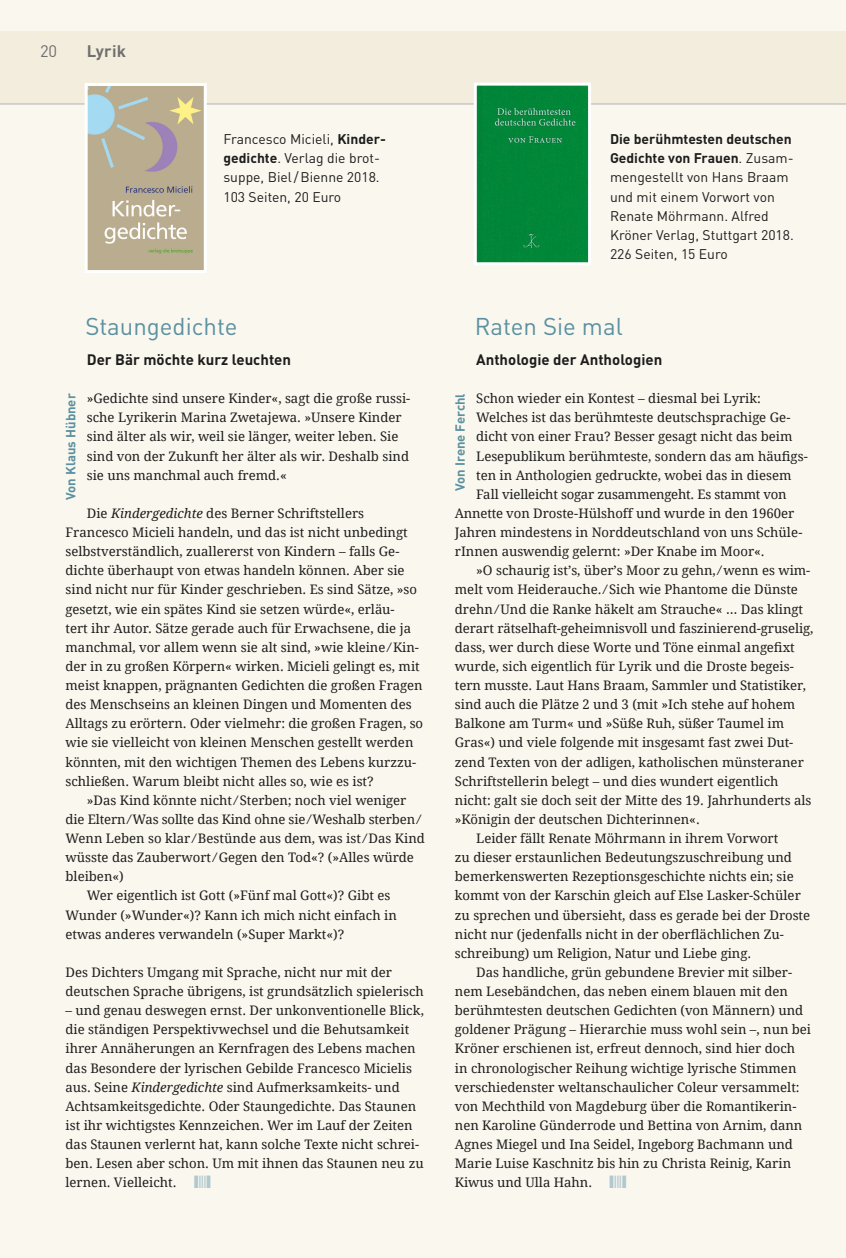
<style>
.page{position:relative;width:846px;height:1258px;background:#fff}
.page>*{position:absolute;margin:0;border:0;box-sizing:border-box;transform-origin:0 0}
.t1{font:24px "DINOT";color:#5b91a0}
.t2{font:700 16.5px "DINOT";letter-spacing:.02em;color:#70706f}
.t3{font:16.5px "DINOT";color:#70706f}
.t4{font:700 15px "DINOT";color:#1d1d1b}
.t5{font:13.8px/19px "DINOT";color:#1d1d1b}
.t6{font:13.2px/19px "Droid Serif 2";color:#1d1d1b}
.t7{font:13.2px/19px "Droid Serif";color:#1d1d1b}
.t8{font:700 13.2px "DINOT";color:#5b91a0}
.s1{font-weight:700}
.s2{font-family:"Droid Serif";font-style:italic}
.s3{font-family:"Droid Serif 2"}
</style>
<div class="page">
<div style="left:0;top:0;width:845px;height:1258px;background:#faf7ef"></div>
<div style="left:0;top:32px;width:845px;height:72px;background:#f3edde"></div>
<hr style="left:0;top:104px;width:845px;height:1px;background:#b2b2b2">
<img style="left:89px;top:87px;width:114px;height:182px">
<div style="left:85px;top:83px;width:122px;height:190px;border:3px solid #fff"></div>
<div style="left:477px;top:87px;width:110px;height:174px;background:#008638"></div>
<div style="left:473px;top:83px;width:118px;height:182px;border:3px solid #fff"></div>
<p class="t3" style="left:40px;top:40px;width:19px">20</p>
<p class="t2" style="left:87px;top:40px;width:41px">Lyrik</p>
<p class="t5" style="left:223px;top:129px;width:164px">Francesco Micieli, <span class="s1">Kinder&shy;gedichte</span>. Verlag die brot&shy;suppe, Biel/Bienne 2018.<br>103 Seiten, 20 Euro</p>
<p class="t5" style="left:610px;top:129px;width:185px"><span class="s1">Die berühmtesten deutschen<br>Gedichte von Frauen</span>. Zusam&shy;mengestellt von Hans Braam und mit einem Vorwort von<br>Renate Möhrmann. Alfred<br>Kröner Verlag, Stuttgart 2018.<br>226 Seiten, 15 Euro</p>
<h1 class="t1" style="left:85px;top:310px;width:154px">Staungedichte</h1>
<h1 class="t1" style="left:474px;top:310px;width:150px">Raten Sie mal</h1>
<p class="t4" style="left:87px;top:349px;width:206px">Der Bär möchte kurz leuchten</p>
<p class="t6" style="left:87px;top:389px;width:325px">»Gedichte sind unsere Kinder«, sagt die große russi&shy;sche Lyrikerin Marina Zwetajewa. »Unsere Kinder sind älter als wir, weil sie länger, weiter leben. Sie sind von der Zukunft her älter als wir. Deshalb sind sie uns manchmal auch fremd.«</p>
<p class="t6" style="left:66px;top:504px;width:353px;text-indent:21px">Die <span class="s2">Kindergedichte</span> des Berner Schriftstellers Francesco Micieli handeln, und das ist nicht unbedingt selbstverständlich, zuallererst von Kindern – falls Ge&shy;dichte überhaupt von etwas handeln können. Aber sie sind nicht nur für Kinder geschrieben. Es sind Sätze, »so gesetzt, wie ein spätes Kind sie setzen würde«, erläu&shy;tert ihr Autor. Sätze gerade auch für Erwachsene, die ja</p>
<p class="t7" style="left:66px;top:638px;width:355px">manchmal, vor allem wenn sie alt sind, »wie kleine ⁄ Kin<span class="s3">-</span></p>
<p class="t6" style="left:66px;top:657px;width:359px">der in zu großen Körpern« wirken. Micieli gelingt es, mit meist knappen, prägnanten Gedichten die großen Fragen des Menschseins an kleinen Dingen und Momenten des Alltags zu erörtern. Oder vielmehr: die großen Fragen, so wie sie vielleicht von kleinen Menschen gestellt werden könnten, mit den wichtigen Themen des Lebens kurzzu&shy;schließen. Warum bleibt nicht alles so, wie es ist?</p>
<p class="t7" style="left:66px;top:791px;width:361px;text-indent:21px">»Das Kind könnte nicht ⁄ Sterben; noch viel weniger die Eltern ⁄ Was sollte das Kind ohne sie ⁄ Weshalb sterben ⁄ Wenn Leben so klar ⁄ Bestünde aus dem, was ist ⁄ Das Kind wüsste das Zauberwort ⁄ Gegen den Tod«? (»Alles würde</p>
<p class="t6" style="left:66px;top:867px;width:60px">bleiben«)</p>
<p class="t6" style="left:87px;top:886px;width:305px">Wer eigentlich ist Gott (»Fünf mal Gott«)? Gibt es</p>
<p class="t6" style="left:66px;top:905px;width:333px">Wunder (»Wunder«)? Kann ich mich nicht einfach in</p>
<p class="t6" style="left:66px;top:924px;width:280px">etwas anderes verwandeln (»Super Markt«)?</p>
<p class="t6" style="left:66px;top:963px;width:360px">Des Dichters Umgang mit Sprache, nicht nur mit der deutschen Sprache übrigens, ist grundsätzlich spielerisch</p>
<p class="t6" style="left:66px;top:1001px;width:360px">– und genau deswegen ernst. Der unkonventionelle Blick, die ständigen Perspektivwechsel und die Behutsamkeit ihrer Annäherungen an Kernfragen des Lebens machen das Besondere der lyrischen Gebilde Francesco Micielis aus. Seine <span class="s2">Kindergedichte</span> sind Aufmerksamkeits- und Achtsamkeitsgedichte. Oder Staungedichte. Das Staunen ist ihr wichtigstes Kennzeichen. Wer im Lauf der Zeiten das Staunen verlernt hat, kann solche Texte nicht schrei&shy;ben. Lesen aber schon. Um mit ihnen das Staunen neu zu lernen. Vielleicht.</p>
<p class="t4" style="left:476px;top:349px;width:188px">Anthologie der Anthologien</p>
<p class="t6" style="left:476px;top:389px;width:318px">Schon wieder ein Kontest – diesmal bei Lyrik:<br>Welches ist das berühmteste deutschsprachige Ge&shy;dicht von einer Frau? Besser gesagt nicht das beim</p>
<p class="t7" style="left:476px;top:446px;width:333px">Lesepublikum berühmteste, sondern das am häufigs<span class="s3">-</span></p>
<p class="t6" style="left:476px;top:465px;width:317px">ten in Anthologien gedruckte, wobei das in diesem</p>
<p class="t6" style="left:476px;top:485px;width:312px">Fall vielleicht sogar zusammengeht. Es stammt von</p>
<p class="t6" style="left:455px;top:504px;width:341px">Annette von Droste-Hülshoff und wurde in den 1960er</p>
<p class="t6" style="left:455px;top:523px;width:349px">Jahren mindestens in Norddeutschland von uns Schüle-</p>
<p class="t6" style="left:455px;top:542px;width:311px">rInnen auswendig gelernt: »Der Knabe im Moor«.</p>
<p class="t7" style="left:455px;top:561px;width:357px;text-indent:21px">»O schaurig ist’s, über’s Moor zu gehn, ⁄ wenn es wim&shy;melt vom Heiderauche. ⁄ Sich wie Phantome die Dünste drehn ⁄ Und die Ranke häkelt am Strauche« … Das klingt</p>
<p class="t6" style="left:455px;top:618px;width:360px">derart rätselhaft-geheimnisvoll und faszinierend-gruselig,</p>
<p class="t7" style="left:455px;top:638px;width:341px">dass, wer durch diese Worte und Töne einmal angefixt</p>
<p class="t6" style="left:455px;top:657px;width:340px">wurde, sich eigentlich für Lyrik und die Droste begeis-</p>
<p class="t6" style="left:455px;top:676px;width:352px">tern musste. Laut Hans Braam, Sammler und Statistiker,</p>
<p class="t6" style="left:455px;top:695px;width:341px">sind auch die Plätze 2 und 3 (mit »Ich stehe auf hohem</p>
<p class="t6" style="left:455px;top:714px;width:331px">Balkone am Turm« und »Süße Ruh, süßer Taumel im</p>
<p class="t6" style="left:455px;top:733px;width:340px">Gras«) und viele folgende mit insgesamt fast zwei Dut-</p>
<p class="t6" style="left:455px;top:752px;width:350px">zend Texten von der adligen, katholischen münsteraner</p>
<p class="t6" style="left:455px;top:771px;width:325px">Schriftstellerin belegt – und dies wundert eigentlich</p>
<p class="t6" style="left:455px;top:791px;width:358px">nicht: galt sie doch seit der Mitte des 19. Jahrhunderts als</p>
<p class="t6" style="left:455px;top:810px;width:246px">»Königin der deutschen Dichterinnen«.</p>
<p class="t6" style="left:476px;top:829px;width:304px">Leider fällt Renate Möhrmann in ihrem Vorwort</p>
<p class="t6" style="left:455px;top:848px;width:338px">zu dieser erstaunlichen Bedeutungszuschreibung und</p>
<p class="t6" style="left:455px;top:867px;width:340px">bemerkenswerten Rezeptionsgeschichte nichts ein; sie</p>
<p class="t6" style="left:455px;top:886px;width:347px">kommt von der Karschin gleich auf Else Lasker-Schüler</p>
<p class="t6" style="left:455px;top:905px;width:357px">zu sprechen und übersieht, dass es gerade bei der Droste</p>
<p class="t7" style="left:455px;top:924px;width:330px">nicht nur (jedenfalls nicht in der oberflächlichen Zu<span class="s3">-</span></p>
<p class="t6" style="left:455px;top:944px;width:298px">schreibung) um Religion, Natur und Liebe ging.</p>
<p class="t6" style="left:476px;top:963px;width:317px">Das handliche, grün gebundene Brevier mit silber-</p>
<p class="t6" style="left:455px;top:982px;width:334px">nem Lesebändchen, das neben einem blauen mit den</p>
<p class="t6" style="left:455px;top:1001px;width:350px">berühmtesten deutschen Gedichten (von Männern) und</p>
<p class="t6" style="left:455px;top:1020px;width:358px">goldener Prägung – Hierarchie muss wohl sein –, nun bei</p>
<p class="t6" style="left:455px;top:1039px;width:342px">Kröner erschienen ist, erfreut dennoch, sind hier doch</p>
<p class="t6" style="left:455px;top:1058px;width:343px">in chronologischer Reihung wichtige lyrische Stimmen</p>
<p class="t6" style="left:455px;top:1077px;width:346px">verschiedenster weltanschaulicher Coleur versammelt:</p>
<p class="t6" style="left:455px;top:1096px;width:343px">von Mechthild von Magdeburg über die Romantikerin-</p>
<p class="t6" style="left:455px;top:1116px;width:349px">nen Karoline Günderrode und Bettina von Arnim, dann</p>
<p class="t6" style="left:455px;top:1135px;width:339px">Agnes Miegel und Ina Seidel, Ingeborg Bachmann und</p>
<p class="t6" style="left:455px;top:1154px;width:337px">Marie Luise Kaschnitz bis hin zu Christa Reinig, Karin</p>
<p class="t6" style="left:455px;top:1173px;width:139px">Kiwus und Ulla Hahn.</p>
<p class="t8" style="left:62px;top:500px;width:108px;rotate:-90deg">Von Klaus Hübner</p>
<p class="t8" style="left:451px;top:491px;width:99px;rotate:-90deg">Von Irene Ferchl</p>
</div>
